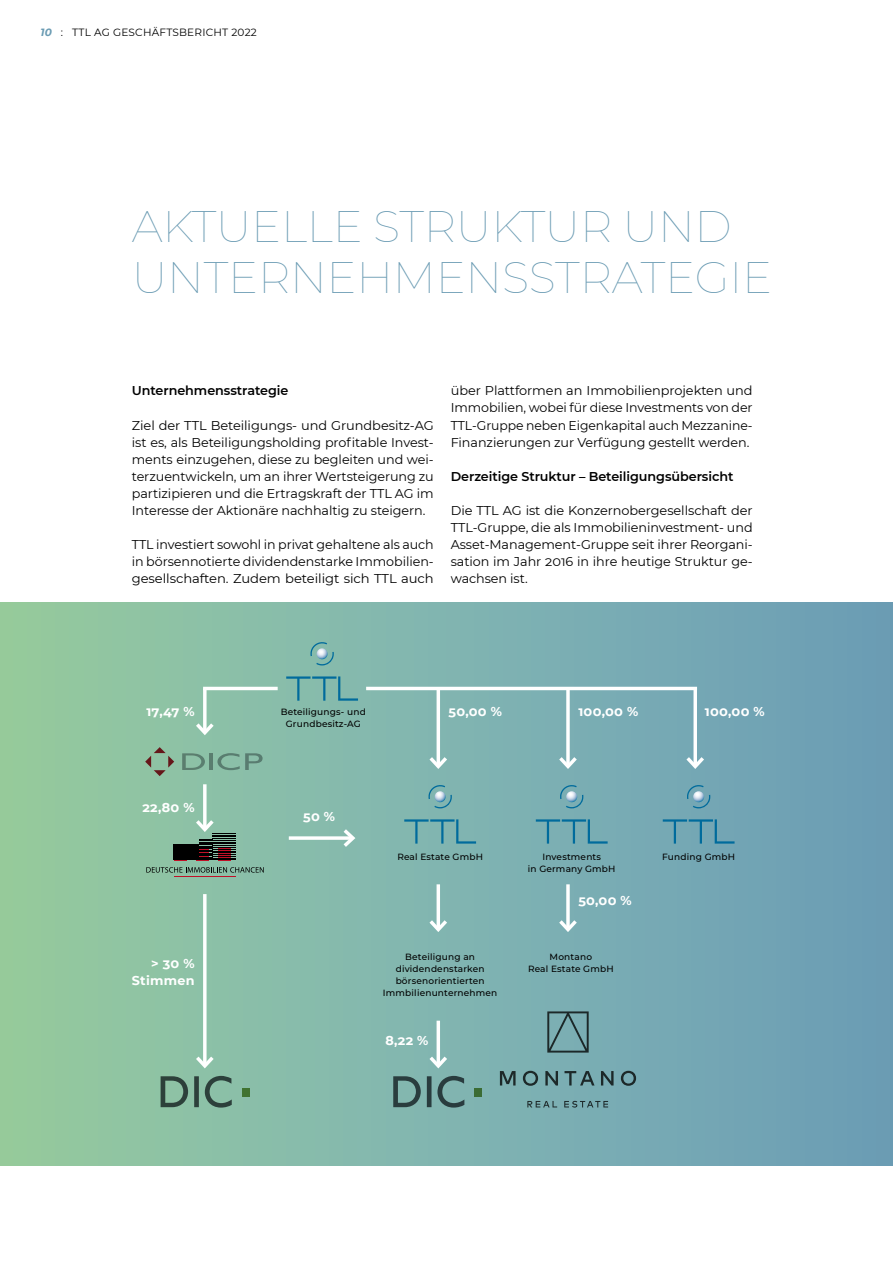
<style>
.page{position:relative;width:893px;height:1263px;background:#fff}
.page>*{position:absolute;margin:0;border:0;box-sizing:border-box;transform-origin:0 0}
.t1{font:100 45px/51px "Montserrat";letter-spacing:-.005em;color:#6a9bb3}
.t2{font:12.75px/17px "Montserrat";letter-spacing:-.005em;color:#000;text-align:justify}
.t3{font:600 12.75px "Montserrat";letter-spacing:-.005em;color:#000}
.t4{font:700 12.75px/17px "Montserrat";letter-spacing:.02em;color:#fff;text-align:right}
.t5{font:10.5px "Montserrat";letter-spacing:.02em;color:#000}
.t6{font:500 9px/12px "Montserrat";letter-spacing:.02em;color:#000;text-align:center}
.s1{font-weight:700;font-style:italic;color:#6a9bb3}
</style>
<div class="page">
<div style="left:0;top:602px;width:893px;height:563px;background:linear-gradient(to right,#96cba0,#6b9dba)"></div>
<div style="left:242px;top:1088px;width:8px;height:8px;background:#407331"></div>
<div style="left:474px;top:1088px;width:8px;height:8px;background:#3b6c34"></div>
<svg style="left:182px;top:753px;width:23px;height:17px"></svg>
<hr style="left:209px;top:753px;width:4px;height:17px;background:#5a7e6f">
<svg style="left:217px;top:753px;width:46px;height:17px"></svg>
<svg style="left:145px;top:747px;width:29px;height:29px"></svg>
<hr style="left:174px;top:877px;width:62px;height:1px;background:#c11027">
<svg style="left:146px;top:867px;width:118px;height:6px"></svg>
<svg style="left:428px;top:785px;width:24px;height:23px"></svg>
<svg style="left:404px;top:819px;width:72px;height:25px;background:#6ba8ac"></svg>
<svg style="left:560px;top:785px;width:23px;height:23px"></svg>
<svg style="left:536px;top:819px;width:72px;height:25px;background:#66a2af"></svg>
<svg style="left:687px;top:785px;width:23px;height:23px"></svg>
<svg style="left:663px;top:819px;width:71px;height:25px;background:#609caf"></svg>
<hr style="left:437px;top:688px;width:3px;height:78px;background:#fff">
<svg style="left:426px;top:753px;width:25px;height:18px"></svg>
<svg style="left:203px;top:690px;width:4px;height:30px"></svg>
<svg style="left:192px;top:720px;width:25px;height:18px"></svg>
<svg style="left:693px;top:690px;width:4px;height:63px"></svg>
<svg style="left:683px;top:753px;width:25px;height:18px"></svg>
<svg style="left:566px;top:690px;width:4px;height:63px"></svg>
<svg style="left:556px;top:753px;width:24px;height:18px"></svg>
<svg style="left:203px;top:894px;width:4px;height:159px"></svg>
<svg style="left:161px;top:1053px;width:71px;height:54px;background:#7ba691"></svg>
<svg style="left:203px;top:784px;width:4px;height:32px"></svg>
<svg style="left:174px;top:816px;width:62px;height:45px;background:#617568"></svg>
<hr style="left:437px;top:884px;width:3px;height:45px;background:#fff">
<svg style="left:426px;top:916px;width:25px;height:19px"></svg>
<svg style="left:566px;top:884px;width:4px;height:32px"></svg>
<svg style="left:556px;top:916px;width:24px;height:19px"></svg>
<hr style="left:437px;top:1021px;width:3px;height:45px;background:#fff">
<svg style="left:393px;top:1053px;width:71px;height:54px;background:#719d99"></svg>
<hr style="left:366px;top:687px;width:331px;height:3px;background:#fff">
<svg style="left:310px;top:642px;width:24px;height:23px"></svg>
<svg style="left:286px;top:676px;width:72px;height:25px;background:#70ada9"></svg>
<svg style="left:289px;top:836px;width:51px;height:4px"></svg>
<svg style="left:340px;top:826px;width:18px;height:24px"></svg>
<svg style="left:523px;top:1071px;width:15px;height:15px"></svg>
<svg style="left:500px;top:1071px;width:16px;height:14px"></svg>
<svg style="left:545px;top:1071px;width:13px;height:14px"></svg>
<svg style="left:564px;top:1071px;width:30px;height:14px"></svg>
<svg style="left:601px;top:1071px;width:13px;height:14px"></svg>
<svg style="left:621px;top:1071px;width:15px;height:15px"></svg>
<svg style="left:547px;top:1011px;width:42px;height:41px;background:#628b8f"></svg>
<svg style="left:527px;top:1101px;width:30px;height:6px"></svg>
<svg style="left:564px;top:1101px;width:44px;height:6px"></svg>
<hr style="left:203px;top:687px;width:75px;height:3px;background:#fff">
<p class="t5" style="left:40px;top:25px;width:218px"><span class="s1">10</span> : TTL AG GESCHÄFTSBERICHT 2022</p>
<h1 class="t1" style="left:132px;top:200px;width:642px">AKTUELLE STRUKTUR UND<br>UNTERNEHMENSSTRATEGIE</h1>
<p class="t3" style="left:132px;top:382px;width:158px">Unternehmensstrategie</p>
<p class="t2" style="left:132px;top:416px;width:303px">Ziel der TTL Beteiligungs- und Grundbesitz-AG ist es, als Beteiligungsholding profitable Invest&shy;ments einzugehen, diese zu begleiten und wei&shy;terzuentwickeln, um an ihrer Wertsteigerung zu partizipieren und die Ertragskraft der TTL AG im Interesse der Aktionäre nachhaltig zu steigern.</p>
<p class="t2" style="left:132px;top:535px;width:303px">TTL investiert sowohl in privat gehaltene als auch in börsennotierte dividendenstarke Immobilien&shy;gesellschaften. Zudem beteiligt sich TTL auch</p>
<p class="t2" style="left:451px;top:382px;width:303px">über Plattformen an Immobilienprojekten und Immobilien, wobei für diese Investments von der TTL-Gruppe neben Eigenkapital auch Mezzanine-Finanzierungen zur Verfügung gestellt werden.</p>
<p class="t3" style="left:451px;top:467px;width:284px">Derzeitige Struktur – Beteiligungsübersicht</p>
<p class="t2" style="left:451px;top:501px;width:303px">Die TTL AG ist die Konzernobergesellschaft der TTL-Gruppe, die als Immobilieninvestment- und Asset-Management-Gruppe seit ihrer Reorgani&shy;sation im Jahr 2016 in ihre heutige Struktur ge&shy;wachsen ist.</p>
<p class="t4" style="left:146px;top:702px;width:50px">17,47 %</p>
<p class="t4" style="left:449px;top:702px;width:55px">50,00 %</p>
<p class="t4" style="left:578px;top:702px;width:61px">100,00 %</p>
<p class="t4" style="left:705px;top:702px;width:61px">100,00 %</p>
<p class="t6" style="left:281px;top:705px;width:87px">Beteiligungs- und<br>Grundbesitz-AG</p>
<p class="t4" style="left:143px;top:798px;width:53px">22,80 %</p>
<p class="t4" style="left:303px;top:807px;width:33px">50 %</p>
<p class="t6" style="left:397px;top:850px;width:87px">Real Estate GmbH</p>
<p class="t6" style="left:528px;top:850px;width:89px">Investments<br>in Germany GmbH</p>
<p class="t6" style="left:662px;top:850px;width:75px">Funding GmbH</p>
<p class="t4" style="left:578px;top:891px;width:55px">50,00 %</p>
<p class="t4" style="left:132px;top:954px;width:64px">&gt; 30 %<br>Stimmen</p>
<p class="t6" style="left:383px;top:950px;width:116px">Beteiligung an dividendenstarken börsenorientierten<br>Immbilienunternehmen</p>
<p class="t6" style="left:528px;top:950px;width:87px">Montano<br>Real Estate GmbH</p>
<p class="t4" style="left:385px;top:1031px;width:44px">8,22 %</p>
</div>
